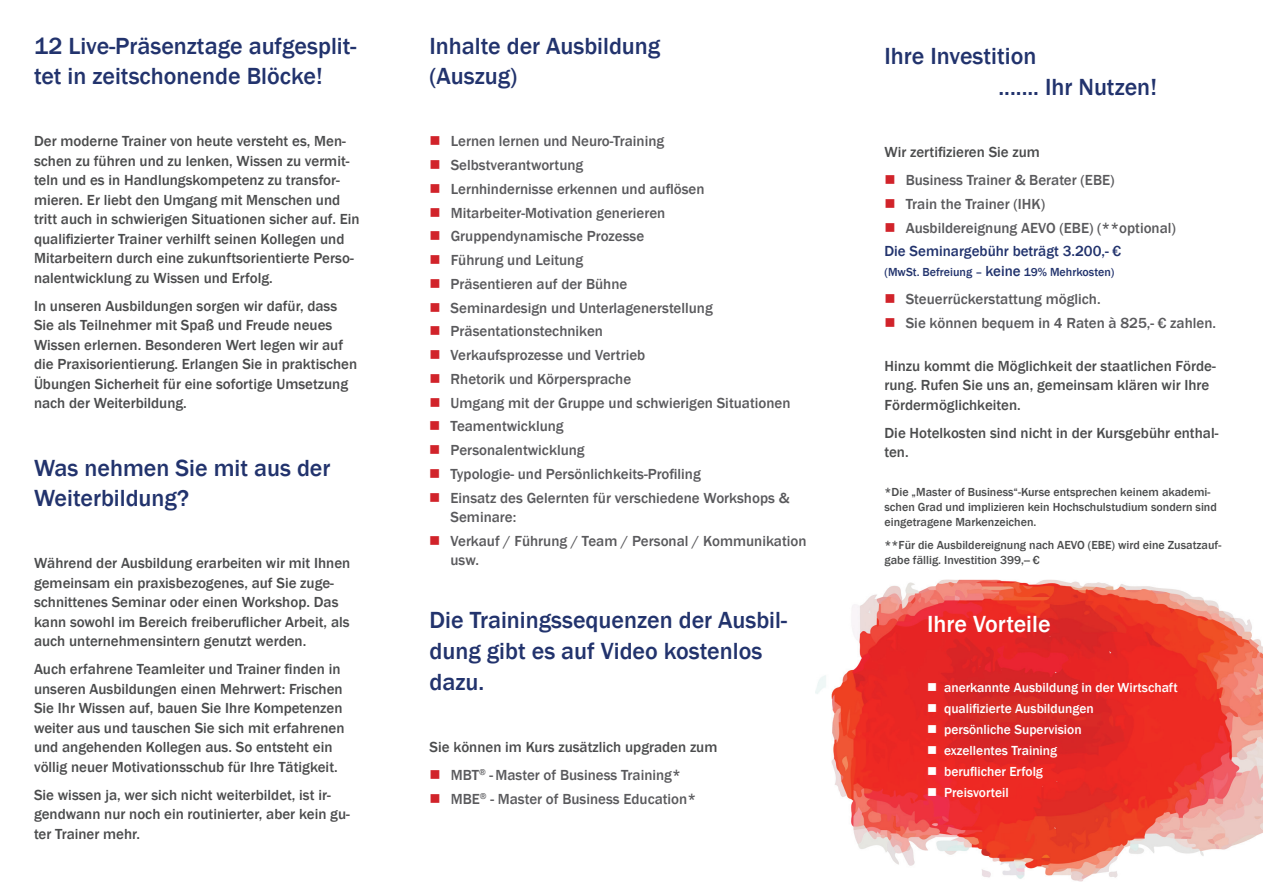
<style>
.page{position:relative;width:1263px;height:893px;background:#fff}
.page>*{position:absolute;margin:0;border:0;box-sizing:border-box;transform-origin:0 0}
.t1{font:500 24px/30.8px "Franklin Gothic";color:#22336d}
.t2{font:500 24px "Franklin Gothic";color:#fff}
.t3{font:500 15px/19.5px "Franklin Gothic";color:#4b4c4d}
.t4{font:500 15px/23.7px "Franklin Gothic";color:#5a5a5d}
.t5{font:500 15px "Franklin Gothic";color:#22336d}
.t6{font:500 13.5px/21px "Franklin Gothic";color:#fff}
.t7{font:500 12px/15px "Franklin Gothic";color:#4b4c4d}
.t8{font:500 12px "Franklin Gothic";color:#22336d}
.s1{color:#5a5a5d}
.s2{font-size:15px}
</style>
<div class="page">
<img style="left:815px;top:580px;width:448px;height:301px">
<svg style="left:928px;top:683px;width:8px;height:8px"></svg>
<svg style="left:928px;top:704px;width:8px;height:8px"></svg>
<svg style="left:928px;top:725px;width:8px;height:8px"></svg>
<svg style="left:928px;top:746px;width:8px;height:8px"></svg>
<svg style="left:928px;top:767px;width:8px;height:8px"></svg>
<svg style="left:928px;top:788px;width:8px;height:8px"></svg>
<h1 class="t1" style="left:34px;top:30px;width:324px">12 Live-Präsenztage aufgesplit&shy;tet in zeitschonende Blöcke!</h1>
<p class="t3" style="left:34px;top:132px;width:327px">Der moderne Trainer von heute versteht es, Men&shy;schen zu führen und zu lenken, Wissen zu vermit&shy;teln und es in Handlungskompetenz zu transfor&shy;mieren. Er liebt den Umgang mit Menschen und tritt auch in schwierigen Situationen sicher auf. Ein qualifizierter Trainer verhilft seinen Kollegen und Mitarbeitern durch eine zukunftsorientierte Perso&shy;nalentwicklung zu Wissen und Erfolg.</p>
<p class="t3" style="left:34px;top:296px;width:325px">In unseren Ausbildungen sorgen wir dafür, dass Sie als Teilnehmer mit Spaß und Freude neues Wissen erlernen. Besonderen Wert legen wir auf die Praxisorientierung. Erlangen Sie in praktischen Übungen Sicherheit für eine sofortige Umsetzung nach der Weiterbildung.</p>
<h1 class="t1" style="left:34px;top:453px;width:298px">Was nehmen Sie mit aus der<br>Weiterbildung?</h1>
<p class="t3" style="left:34px;top:554px;width:318px">Während der Ausbildung erarbeiten wir mit Ihnen gemeinsam ein praxisbezogenes, auf Sie zuge&shy;schnittenes Seminar oder einen Workshop. Das kann sowohl im Bereich freiberuflicher Arbeit, als auch unternehmensintern genutzt werden.</p>
<p class="t3" style="left:34px;top:660px;width:312px">Auch erfahrene Teamleiter und Trainer finden in unseren Ausbildungen einen Mehrwert: Frischen Sie Ihr Wissen auf, bauen Sie Ihre Kompetenzen weiter aus und tauschen Sie sich mit erfahrenen und angehenden Kollegen aus. So entsteht ein völlig neuer Motivationsschub für Ihre Tätigkeit.</p>
<p class="t3" style="left:34px;top:785px;width:317px">Sie wissen ja, wer sich nicht weiterbildet, ist ir&shy;gendwann nur noch ein routinierter, aber kein gu&shy;ter Trainer mehr.</p>
<h1 class="t1" style="left:429px;top:30px;width:232px">Inhalte der Ausbildung (Auszug)</h1>
<p class="t4" style="left:450px;top:130px;width:342px">Lernen lernen und Neuro-Training<br>Selbstverantwortung<br>Lernhindernisse erkennen und auflösen<br>Mitarbeiter-Motivation generieren<br>Gruppendynamische Prozesse<br>Führung und Leitung<br>Präsentieren auf der Bühne<br>Seminardesign und Unterlagenerstellung<br>Präsentationstechniken<br>Verkaufsprozesse und Vertrieb<br>Rhetorik und Körpersprache<br>Umgang mit der Gruppe und schwierigen Situationen<br>Teamentwicklung<br>Personalentwicklung<br>Typologie- und Persönlichkeits-Profiling<br>Einsatz des Gelernten für verschiedene Workshops &amp;</p>
<p class="t4" style="left:450px;top:505px;width:358px">Seminare:<br>Verkauf / Führung / Team / Personal / Kommunikation</p>
<p class="t4" style="left:450px;top:549px;width:30px">usw.</p>
<h1 class="t1" style="left:429px;top:605px;width:359px">Die Trainingssequenzen der Ausbil&shy;dung gibt es auf Video kostenlos dazu.</h1>
<p class="t3" style="left:451px;top:733px;width:268px;line-height:28px;text-indent:-21px">Sie können im Kurs zusätzlich upgraden zum<br><span class="s1">MBT</span><sup>®</sup> <span class="s1">- Master of Business Training*</span></p>
<p class="t4" style="left:451px;top:787px;width:247px">MBE<sup>®</sup> - Master of Business Education*</p>
<h1 class="t1" style="left:998px;top:41px;width:160px;text-indent:-114px">Ihre Investition<br>....... Ihr Nutzen!</h1>
<p class="t3" style="left:884px;top:142px;width:157px">Wir zertifizieren Sie zum</p>
<p class="t4" style="left:906px;top:168px;width:272px">Business Trainer &amp; Berater (EBE)<br>Train the Trainer (IHK)<br>Ausbildereignung AEVO (EBE) (**optional)</p>
<p class="t5" style="left:884px;top:242px;width:238px">Die Seminargebühr beträgt 3.200,- €</p>
<p class="t8" style="left:884px;top:264px;width:231px">(MwSt. Befreiung – <span class="s2">keine</span> 19% Mehrkosten)</p>
<p class="t4" style="left:906px;top:287px;width:312px">Steuerrückerstattung möglich.<br>Sie können bequem in 4 Raten à 825,- € zahlen.</p>
<p class="t3" style="left:884px;top:356px;width:333px">Hinzu kommt die Möglichkeit der staatlichen Förde&shy;rung. Rufen Sie uns an, gemeinsam klären wir Ihre<br>Fördermöglichkeiten.</p>
<p class="t3" style="left:884px;top:423px;width:335px">Die Hotelkosten sind nicht in der Kursgebühr enthal&shy;ten.</p>
<p class="t7" style="left:884px;top:484px;width:334px">*Die „Master of Business“-Kurse entsprechen keinem akademi&shy;schen Grad und implizieren kein Hochschulstudium sondern sind eingetragene Markenzeichen.</p>
<p class="t7" style="left:884px;top:538px;width:338px">**Für die Ausbildereignung nach AEVO (EBE) wird eine Zusatzauf&shy;gabe fällig. Investition 399,-- €</p>
<h1 class="t2" style="left:927px;top:609px;width:125px">Ihre Vorteile</h1>
<p class="t6" style="left:944px;top:677px;width:235px">anerkannte Ausbildung in der Wirtschaft qualifizierte Ausbildungen<br>persönliche Supervision<br>exzellentes Training<br>beruflicher Erfolg<br>Preisvorteil</p>
</div>
